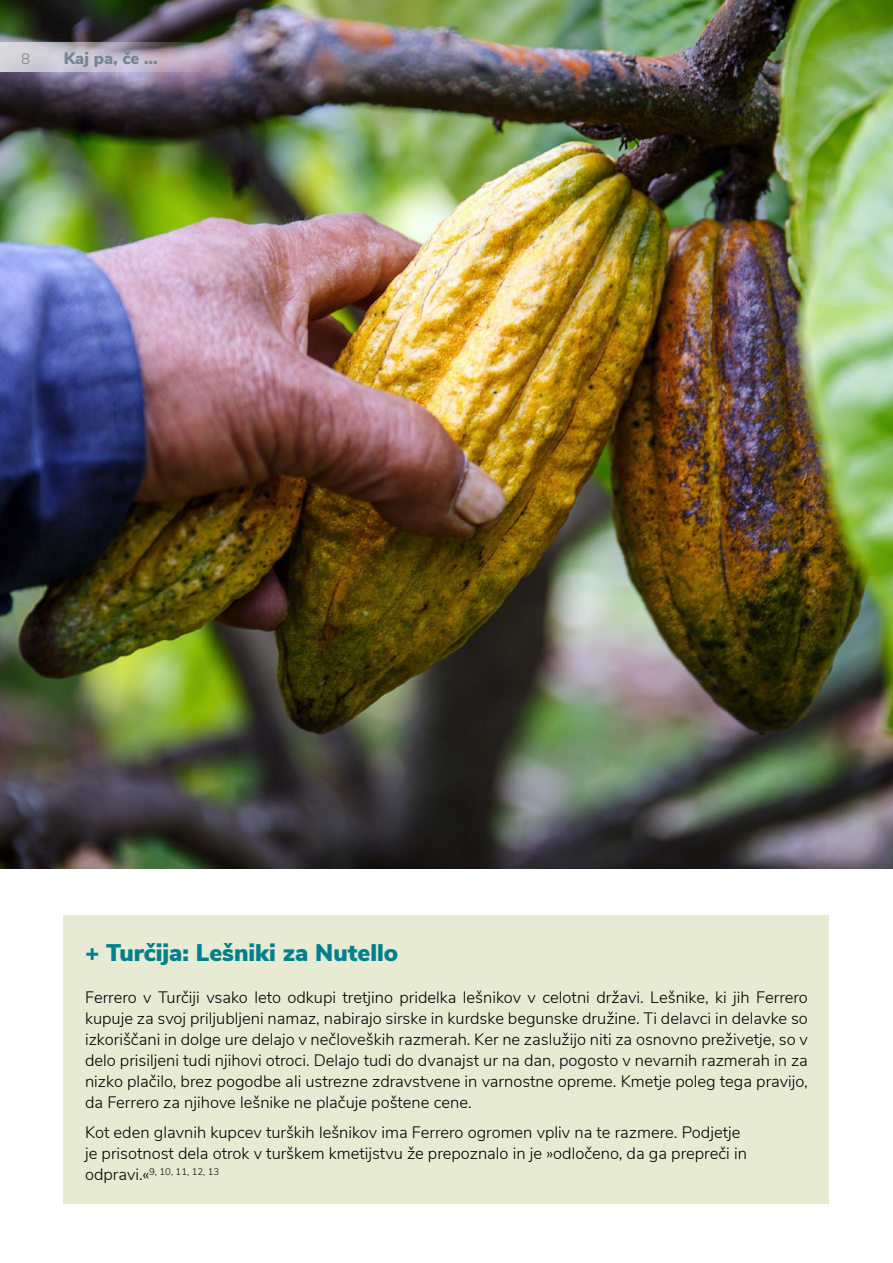
<style>
.page{position:relative;width:893px;height:1263px;background:#fff}
.page>*{position:absolute;margin:0;border:0;box-sizing:border-box;transform-origin:0 0}
.t1{font:900 24px "Nunito Sans";color:#007f8d}
.t2{font:300 16.5px/21px "Nunito Sans";color:#000;text-align:justify}
.t3{font:900 16.5px "Nunito Sans";color:#74878f}
.t4{font:300 15px "Nunito Sans";color:#74878f}
.t5{font:300 9.6px "Nunito Sans";color:#000}
.s1{font-size:16.5px}
</style>
<div class="page">
<img style="left:0;top:0;width:893px;height:869px">
<div style="left:64px;top:915px;width:765px;height:288px;background:#e7ebd4"></div>
<svg style="left:0;top:43px;width:213px;height:29px;background:#bdb5c4"></svg>
<p class="t4" style="left:21px;top:48px;width:10px">8</p>
<p class="t3" style="left:64px;top:46px;width:95px">Kaj pa, če …</p>
<h1 class="t1" style="left:85px;top:935px;width:315px">+ Turčija: Lešniki za Nutello</h1>
<p class="t2" style="left:85px;top:986px;width:724px">Ferrero v Turčiji vsako leto odkupi tretjino pridelka lešnikov v celotni državi. Lešnike, ki jih Ferrero kupuje za svoj priljubljeni namaz, nabirajo sirske in kurdske begunske družine. Ti delavci in delavke so izkoriščani in dolge ure delajo v nečloveških razmerah. Ker ne zaslužijo niti za osnovno preživetje, so v delo prisiljeni tudi njihovi otroci. Delajo tudi do dvanajst ur na dan, pogosto v nevarnih razmerah in za nizko plačilo, brez pogodbe ali ustrezne zdravstvene in varnostne opreme. Kmetje poleg tega pravijo, da Ferrero za njihove lešnike ne plačuje poštene cene.</p>
<p class="t2" style="left:85px;top:1121px;width:663px">Kot eden glavnih kupcev turških lešnikov ima Ferrero ogromen vpliv na te razmere. Podjetje je prisotnost dela otrok v turškem kmetijstvu že prepoznalo in je »odločeno, da ga prepreči in</p>
<p class="t5" style="left:85px;top:1164px;width:136px"><span class="s1">odpravi.«</span>9, 10, 11, 12, 13</p>
</div>
